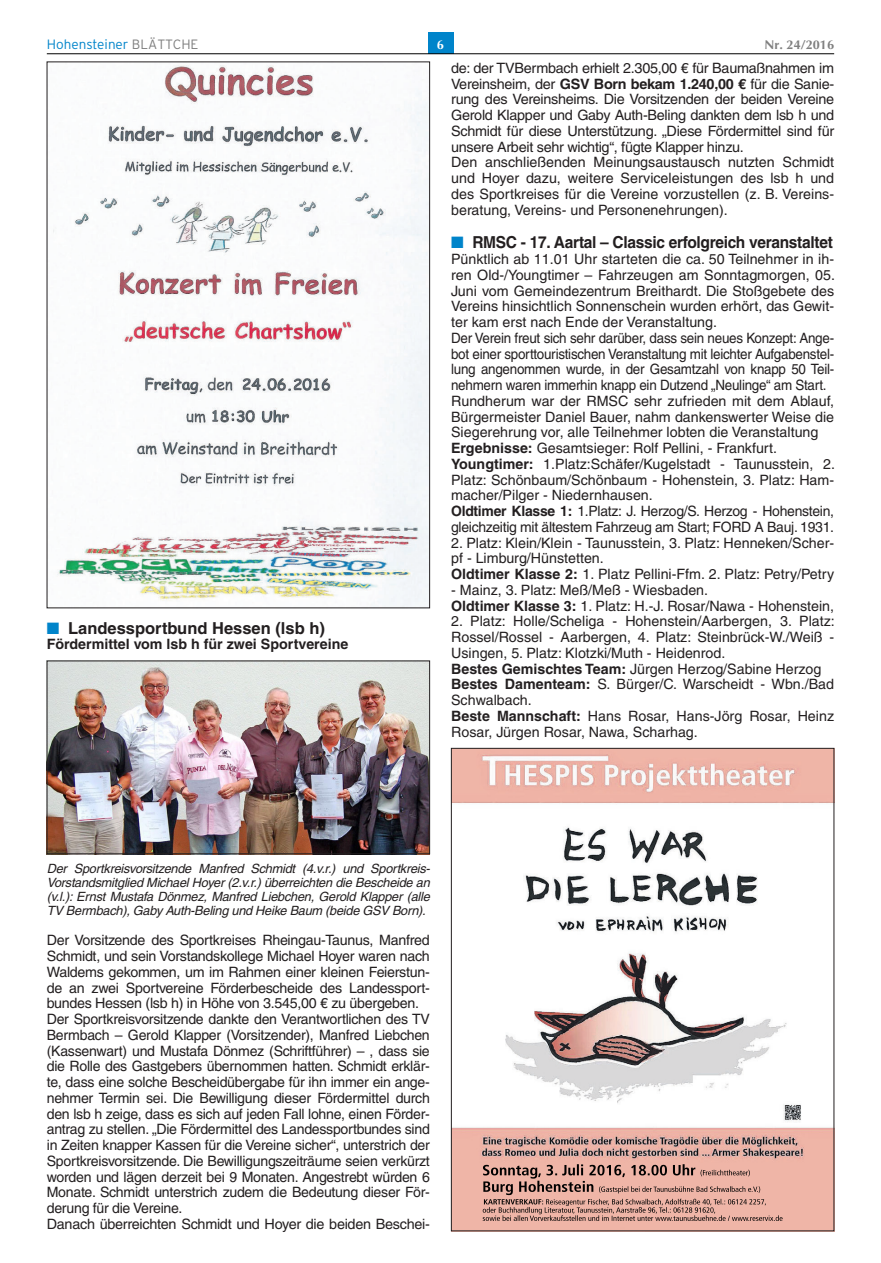
<style>
.page{position:relative;width:881px;height:1263px;background:#fff}
.page>*{position:absolute;margin:0;border:0;box-sizing:border-box;transform-origin:0 0}
.t1{font:700 16.5px "Helvetica LT";letter-spacing:-.02em;color:#231f20;scale:.94 1}
.t2{font:700 16.5px "Helvetica LT";color:#231f20}
.t3{font:14.25px/15.8px "Helvetica LT";letter-spacing:-.02em;color:#231f20}
.t4{font:14.25px/15.8px "Helvetica LT";color:#231f20}
.t5{font:700 14.25px "Helvetica LT";color:#231f20}
.t6{font:300 13.5px "Interstate";color:#0084ca}
.t7{font:italic 12.75px/14.2px "Helvetica LT";letter-spacing:-.02em;color:#231f20;text-align:justify}
.t8{font:700 12.75px "Optima LT";color:#808080}
.t9{font:700 12.75px "Optima LT";color:#fff}
.s1{color:#808080}
.s2{font-weight:700}
.s3{color:#0084ca}
</style>
<div class="page">
<div style="left:427px;top:32px;width:26px;height:22px;background:#0084ca"></div>
<hr style="left:47px;top:54px;width:786px;height:1px;background:#000">
<img style="left:453px;top:750px;width:378px;height:479px">
<img style="left:576px;top:1164px;width:113px;height:11px">
<img style="left:620px;top:1199px;width:101px;height:5px">
<img style="left:49px;top:663px;width:378px;height:189px">
<div style="left:47px;top:661px;width:382px;height:193px;border:1px solid #231f20"></div>
<img style="left:53px;top:65px;width:374px;height:541px">
<p class="t6" style="left:47px;top:36px;width:153px">Hohensteiner <span class="s1">BlättcHe</span></p>
<p class="t9" style="left:437px;top:37px;width:9px">6</p>
<p class="t8" style="left:764px;top:37px;width:71px">nr. 24/2016</p>
<p class="t3" style="left:451px;top:61px;width:384px">de: der TVBermbach erhielt 2.305,00 € für Baumaßnahmen im Vereinsheim, der <span class="s2">GSV Born bekam 1.240,00 €</span> für die Sanie&shy;rung des Vereinsheims. Die Vorsitzenden der beiden Vereine Gerold Klapper und Gaby Auth-Beling dankten dem lsb h und Schmidt für diese Unterstützung. „Diese Fördermittel sind für unsere Arbeit sehr wichtig“, fügte Klapper hinzu.<br>Den anschließenden Meinungsaustausch nutzten Schmidt und Hoyer dazu, weitere Serviceleistungen des lsb h und des Sportkreises für die Vereine vorzustellen (z. B. Vereins&shy;beratung, Vereins- und Personenehrungen).</p>
<p class="t1" style="left:451px;top:233px;width:407px"><span class="s3">■</span> RMSC - 17. Aartal – Classic erfolgreich veranstaltet</p>
<p class="t4" style="left:451px;top:253px;width:385px">Pünktlich ab 11.01 Uhr starteten die ca. 50 Teilnehmer in ih&shy;ren Old-/Youngtimer – Fahrzeugen am Sonntagmorgen, 05.<br>Juni vom Gemeindezentrum Breithardt. Die Stoßgebete des Vereins hinsichtlich Sonnenschein wurden erhört, das Gewit&shy;ter kam erst nach Ende der Veranstaltung.<br>Der Verein freut sich sehr darüber, dass sein neues Konzept: Ange&shy;bot einer sporttouristischen Veranstaltung mit leichter Aufgabenstel&shy;lung angenommen wurde, in der Gesamtzahl von knapp 50 Teil&shy;nehmern waren immerhin knapp ein Dutzend „Neulinge“ am Start.<br>Rundherum war der RMSc sehr zufrieden mit dem Ablauf, Bürgermeister Daniel Bauer, nahm dankenswerter Weise die Siegerehrung vor, alle Teilnehmer lobten die Veranstaltung <span class="s2">Ergebnisse:</span> Gesamtsieger: Rolf Pellini, - Frankfurt.<br><span class="s2">Youngtimer:</span> 1.Platz:Schäfer/Kugelstadt - Taunusstein, 2.<br>Platz: Schönbaum/Schönbaum - Hohenstein, 3. Platz: Ham&shy;macher/Pilger - Niedernhausen.<br><span class="s2">Oldtimer Klasse 1:</span> 1.Platz: J. Herzog/S. Herzog - Hohenstein, gleichzeitig mit ältestem Fahrzeug am Start; FORD A Bauj. 1931.</p>
<p class="t4" style="left:451px;top:536px;width:384px">2. Platz: Klein/Klein - Taunusstein, 3. Platz: Henneken/Scher&shy;pf - Limburg/Hünstetten.<br><span class="s2">Oldtimer Klasse 2:</span> 1. Platz Pellini-Ffm. 2. Platz: Petry/Petry</p>
<p class="t4" style="left:451px;top:583px;width:384px">- Mainz, 3. Platz: Meß/Meß - Wiesbaden.<br><span class="s2">Oldtimer Klasse 3:</span> 1. Platz: H.-J. Rosar/Nawa - Hohenstein,</p>
<p class="t4" style="left:451px;top:615px;width:385px">2. Platz: Holle/Scheliga - Hohenstein/Aarbergen, 3. Platz:<br>Rossel/Rossel - Aarbergen, 4. Platz: Steinbrück-W./Weiß - Usingen, 5. Platz: Klotzki/Muth - Heidenrod.<br><span class="s2">Bestes Gemischtes Team:</span> Jürgen Herzog/Sabine Herzog <span class="s2">Bestes Damenteam:</span> S. Bürger/c. Warscheidt - Wbn./Bad Schwalbach.<br><span class="s2">Beste Mannschaft:</span> Hans Rosar, Hans-Jörg Rosar, Heinz Rosar, Jürgen Rosar, Nawa, Scharhag.</p>
<p class="t2" style="left:47px;top:618px;width:279px"><span class="s3">■</span> Landessportbund Hessen (lsb h)</p>
<p class="t5" style="left:47px;top:636px;width:303px">Fördermittel vom lsb h für zwei Sportvereine</p>
<p class="t7" style="left:47px;top:861px;width:384px">Der Sportkreisvorsitzende Manfred Schmidt (4.v.r.) und Sportkreis-Vorstandsmitglied Michael Hoyer (2.v.r.) überreichten die Bescheide an (v.l.): Ernst Mustafa Dönmez, Manfred Liebchen, Gerold Klapper (alle TV Bermbach), Gaby Auth-Beling und Heike Baum (beide GSV Born).</p>
<p class="t3" style="left:47px;top:934px;width:384px">Der Vorsitzende des Sportkreises Rheingau-Taunus, Manfred Schmidt, und sein Vorstandskollege Michael Hoyer waren nach Waldems gekommen, um im Rahmen einer kleinen Feierstun&shy;de an zwei Sportvereine Förderbescheide des Landessport&shy;bundes Hessen (lsb h) in Höhe von 3.545,00 € zu übergeben.<br>Der Sportkreisvorsitzende dankte den Verantwortlichen des TV Bermbach – Gerold Klapper (Vorsitzender), Manfred Liebchen (Kassenwart) und Mustafa Dönmez (Schriftführer) – , dass sie die Rolle des Gastgebers übernommen hatten. Schmidt erklär&shy;te, dass eine solche Bescheidübergabe für ihn immer ein ange&shy;nehmer Termin sei. Die Bewilligung dieser Fördermittel durch den lsb h zeige, dass es sich auf jeden Fall lohne, einen Förder&shy;antrag zu stellen. „Die Fördermittel des Landessportbundes sind in Zeiten knapper Kassen für die Vereine sicher“, unterstrich der Sportkreisvorsitzende. Die Bewilligungszeiträume seien verkürzt worden und lägen derzeit bei 9 Monaten. Angestrebt würden 6<br>Monate. Schmidt unterstrich zudem die Bedeutung dieser För&shy;derung für die Vereine.<br>Danach überreichten Schmidt und Hoyer die beiden Beschei-</p>
</div>
